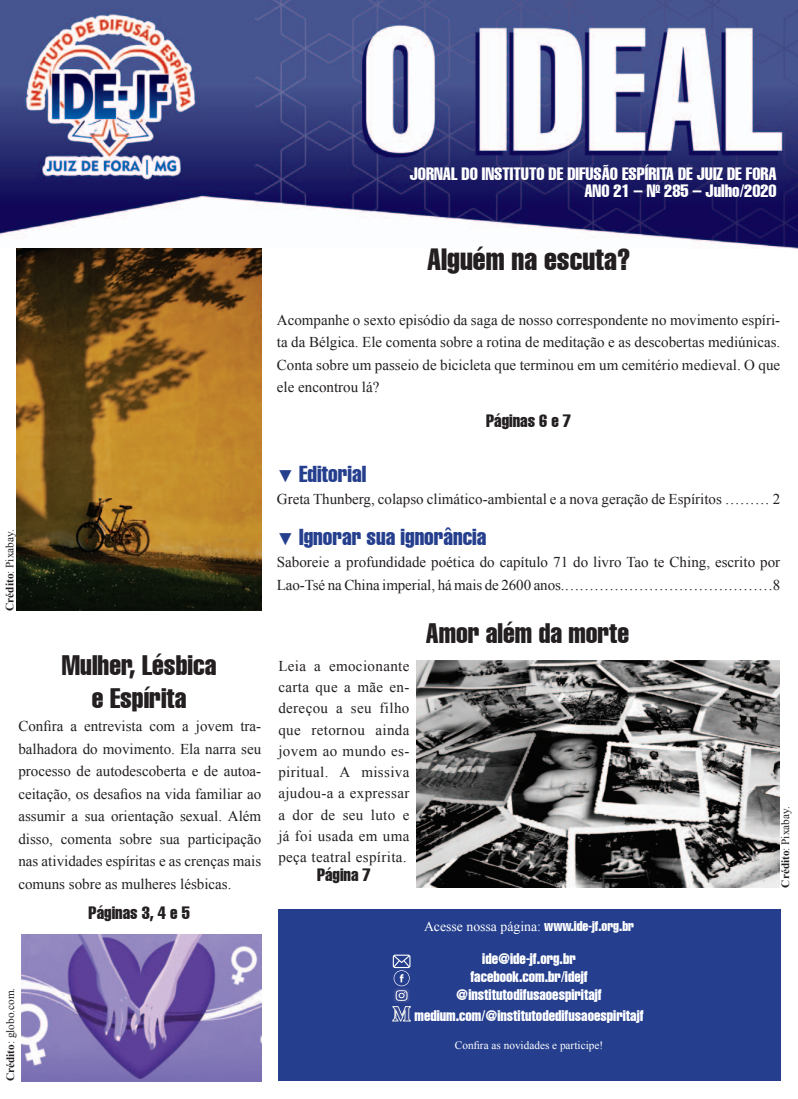
<style>
.page{position:relative;width:798px;height:1099px;background:#fff}
.page>*{position:absolute;margin:0;border:0;box-sizing:border-box;transform-origin:0 0}
.t1{font:extra-condensed 30px "Helvetica";color:#231f20}
.t2{font:extra-condensed 27.5px/33px "Helvetica";color:#231f20;text-align:center}
.t3{font:extra-condensed 22.5px "Helvetica";color:#253f8e}
.t4{font:extra-condensed 17.5px/17.5px "Helvetica";color:#fff;text-align:right}
.t5{font:extra-condensed 17.5px "Helvetica";color:#231f20}
.t6{font:15px/22.5px "Times New Roman";color:#231f20;text-align:justify}
.t7{font:extra-condensed 15px/18px "Helvetica";color:#fff;text-align:center}
.t8{font:13.75px "Times New Roman";color:#fff}
.t9{font:11.25px "Times New Roman";color:#231f20}
.t10{font:11.25px "Times New Roman";color:#fff}
.s1{font-weight:700}
.s2{font-family:"Arial";font-stretch:normal;font-size:17.5px}
.s3{font-family:"Helvetica";font-stretch:extra-condensed}
</style>
<div class="page">
<img style="left:0;top:0;width:797px;height:248px">
<div style="left:278px;top:909px;width:502px;height:172px;background:#253f8e"></div>
<img style="left:21px;top:934px;width:241px;height:147px">
<img style="left:17px;top:248px;width:245px;height:362px">
<img style="left:416px;top:660px;width:363px;height:227px">
<svg style="left:392px;top:954px;width:18px;height:67px"></svg>
<p class="t4" style="left:409px;top:165px;width:368px">JORNAL DO INSTITUTO DE DIFUSÃO ESPÍRITA DE JUIZ DE FORA<br>ANO 21 – N<sup>O</sup> 285 – Julho/2020</p>
<h1 class="t1" style="left:427px;top:240px;width:205px">Alguém na escuta?</h1>
<p class="t9" style="left:2px;top:610px;width:83px;rotate:-90deg"><span class="s1">Crédito</span>: Pixabay.</p>
<h2 class="t2" style="left:62px;top:648px;width:156px">Mulher, Lésbica e Espírita</h2>
<p class="t6" style="left:18px;top:714px;width:244px">Confira a entrevista com a jovem tra&shy;balhadora do movimento. Ela narra seu processo de autodescoberta e de autoa&shy;ceitação, os desafios na vida familiar ao assumir a sua orientação sexual. Além disso, comenta sobre sua participação nas atividades espíritas e as crenças mais comuns sobre as mulheres lésbicas.</p>
<p class="t9" style="left:2px;top:1081px;width:95px;rotate:-90deg"><span class="s1">Crédito</span>: globo.com.</p>
<p class="t5" style="left:89px;top:901px;width:103px">Páginas 3, 4 e 5</p>
<p class="t6" style="left:277px;top:308px;width:504px">Acompanhe o sexto episódio da saga de nosso correspondente no movimento espíri&shy;ta da Bélgica. Ele comenta sobre a rotina de meditação e as descobertas mediúnicas.<br>Conta sobre um passeio de bicicleta que terminou em um cemitério medieval. O que ele encontrou lá?</p>
<p class="t5" style="left:486px;top:409px;width:86px">Páginas 6 e 7</p>
<h3 class="t3" style="left:277px;top:459px;width:91px"><span class="s2">▼</span> Editorial</h3>
<p class="t6" style="left:277px;top:487px;width:504px">Greta Thunberg, colapso climático-ambiental e a nova geração de Espíritos ……… 2</p>
<h3 class="t3" style="left:277px;top:522px;width:211px"><span class="s2">▼</span> Ignorar sua ignorância</h3>
<p class="t6" style="left:277px;top:550px;width:505px">Saboreie a profundidade poética do capítulo 71 do livro Tao te Ching, escrito por<br>Lao-Tsé na China imperial, há mais de 2600 anos.……………………………………8</p>
<p class="t6" style="left:278px;top:654px;width:133px;line-height:21.2px">Leia a emocionante carta que a mãe en&shy;dereçou a seu filho que retornou ainda jovem ao mundo es&shy;piritual. A missiva ajudou-a a expressar a dor de seu luto e já foi usada em uma peça teatral espírita.</p>
<p class="t5" style="left:317px;top:863px;width:55px">Página 7</p>
<h2 class="t2" style="left:426px;top:616px;width:205px">Amor além da morte</h2>
<p class="t8" style="left:424px;top:916px;width:211px">Acesse nossa página: <span class="s3">www.ide-jf.org.br</span></p>
<p class="t7" style="left:456px;top:949px;width:147px">ide@ide-jf.org.br facebook.com.br/idejf @institutodifusaoespiritajf</p>
<p class="t7" style="left:414px;top:1006px;width:230px">medium.com/@institutodedifusaoespiritajf</p>
<p class="t10" style="left:455px;top:1037px;width:150px">Confira as novidades e participe!</p>
<p class="t9" style="left:777px;top:887px;width:83px;rotate:-90deg"><span class="s1">Crédito</span>: Pixabay.</p>
</div>
